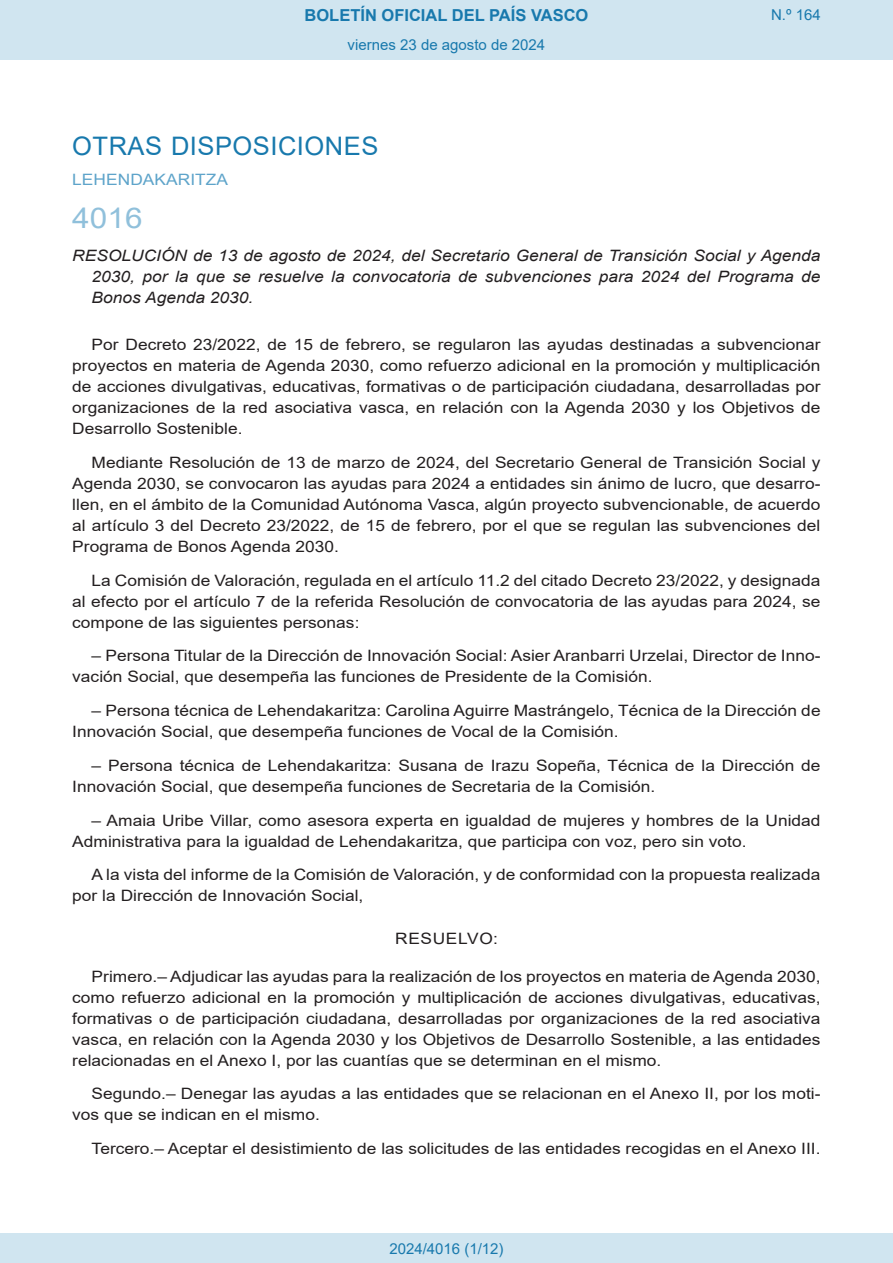
<style>
.page{position:relative;width:893px;height:1263px;background:#fff}
.page>*{position:absolute;margin:0;border:0;box-sizing:border-box;transform-origin:0 0}
.BOPVOrden{font:28.5px "Arial";color:#90c0db;scale:1.11 1}
.BOPVSeccion{font:25.5px "Arial";letter-spacing:.02em;color:#1879ad}
.t1{font:700 16.5px "Arial";color:#1879ad}
.BOPVDetalle{font:15.6px/21px "Arial";color:#231f20;scale:1.11 1}
.BOPVTitulo{font:italic 15.6px/21px "Arial";color:#231f20;text-align:justify;scale:1.11 1}
.BOPVOrganismo{font:15.6px "Arial";letter-spacing:.005em;color:#5ea4ca;scale:1.11 1}
.BOPVClave{font:15.6px "Arial";letter-spacing:.035em;color:#231f20;scale:1.11 1}
.Paginacion_Centro{font:15px "Arial";color:#1879ad}
</style>
<div class="page">
<div style="left:0;top:0;width:893px;height:60px;background:#d0e5f0"></div>
<div style="left:0;top:1233px;width:893px;height:30px;background:#d0e5f0"></div>
<p class="t1" style="left:305px;top:3px;width:285px">BOLETÍN OFICIAL DEL PAÍS VASCO</p>
<p class="Paginacion_Centro" style="left:348px;top:35px;width:199px">viernes 23 de agosto de 2024</p>
<p class="Paginacion_Centro" style="left:771px;top:5px;width:51px">N.º 164</p>
<p class="BOPVSeccion" style="left:72px;top:128px;width:308px">OTRAS DISPOSICIONES</p>
<p class="BOPVOrganismo" style="left:72px;top:169px;width:142px">LEHENDAKARITZA</p>
<p class="BOPVOrden" style="left:72px;top:198px;width:65px">4016</p>
<p class="BOPVTitulo" style="left:92px;top:246px;width:658px;text-indent:-19px">RESOLUCIÓN de 13 de agosto de 2024, del Secretario General de Transición Social y Agenda 2030, por la que se resuelve la convocatoria de subvenciones para 2024 del Programa de Bonos Agenda 2030.</p>
<p class="BOPVDetalle" style="left:72px;top:334px;width:676px;text-align:justify;text-indent:19px">Por Decreto 23/2022, de 15 de febrero, se regularon las ayudas destinadas a subvencionar proyectos en materia de Agenda 2030, como refuerzo adicional en la promoción y multiplicación de acciones divulgativas, educativas, formativas o de participación ciudadana, desarrolladas por organizaciones de la red asociativa vasca, en relación con la Agenda 2030 y los Objetivos de Desarrollo Sostenible.</p>
<p class="BOPVDetalle" style="left:72px;top:452px;width:676px;text-align:justify;text-indent:19px">Mediante Resolución de 13 de marzo de 2024, del Secretario General de Transición Social y Agenda 2030, se convocaron las ayudas para 2024 a entidades sin ánimo de lucro, que desarro&shy;llen, en el ámbito de la Comunidad Autónoma Vasca, algún proyecto subvencionable, de acuerdo al artículo 3 del Decreto 23/2022, de 15 de febrero, por el que se regulan las subvenciones del Programa de Bonos Agenda 2030.</p>
<p class="BOPVDetalle" style="left:72px;top:569px;width:676px;text-align:justify;text-indent:19px">La Comisión de Valoración, regulada en el artículo 11.2 del citado Decreto 23/2022, y designada al efecto por el artículo 7 de la referida Resolución de convocatoria de las ayudas para 2024, se compone de las siguientes personas:</p>
<p class="BOPVDetalle" style="left:72px;top:645px;width:676px;text-indent:19px">– Persona Titular de la Dirección de Innovación Social: Asier Aranbarri Urzelai, Director de Inno&shy;vación Social, que desempeña las funciones de Presidente de la Comisión.</p>
<p class="BOPVDetalle" style="left:72px;top:700px;width:676px;text-indent:19px">– Persona técnica de Lehendakaritza: Carolina Aguirre Mastrángelo, Técnica de la Dirección de<br>Innovación Social, que desempeña funciones de Vocal de la Comisión.</p>
<p class="BOPVDetalle" style="left:72px;top:755px;width:676px;text-indent:19px">– Persona técnica de Lehendakaritza: Susana de Irazu Sopeña, Técnica de la Dirección de<br>Innovación Social, que desempeña funciones de Secretaria de la Comisión.</p>
<p class="BOPVDetalle" style="left:72px;top:809px;width:676px;text-indent:19px">– Amaia Uribe Villar, como asesora experta en igualdad de mujeres y hombres de la Unidad<br>Administrativa para la igualdad de Lehendakaritza, que participa con voz, pero sin voto.</p>
<p class="BOPVDetalle" style="left:72px;top:864px;width:676px;text-indent:19px">A la vista del informe de la Comisión de Valoración, y de conformidad con la propuesta realizada por la Dirección de Innovación Social,</p>
<p class="BOPVClave" style="left:395px;top:927px;width:94px">RESUELVO:</p>
<p class="BOPVDetalle" style="left:72px;top:965px;width:676px;text-align:justify;text-indent:19px">Primero.– Adjudicar las ayudas para la realización de los proyectos en materia de Agenda 2030, como refuerzo adicional en la promoción y multiplicación de acciones divulgativas, educativas, formativas o de participación ciudadana, desarrolladas por organizaciones de la red asociativa vasca, en relación con la Agenda 2030 y los Objetivos de Desarrollo Sostenible, a las entidades relacionadas en el Anexo I, por las cuantías que se determinan en el mismo.</p>
<p class="BOPVDetalle" style="left:72px;top:1083px;width:676px;text-indent:19px">Segundo.– Denegar las ayudas a las entidades que se relacionan en el Anexo II, por los moti&shy;vos que se indican en el mismo.</p>
<p class="BOPVDetalle" style="left:92px;top:1138px;width:658px">Tercero.– Aceptar el desistimiento de las solicitudes de las entidades recogidas en el Anexo III.</p>
<p class="Paginacion_Centro" style="left:389px;top:1238px;width:116px">2024/4016 (1/12)</p>
</div>
